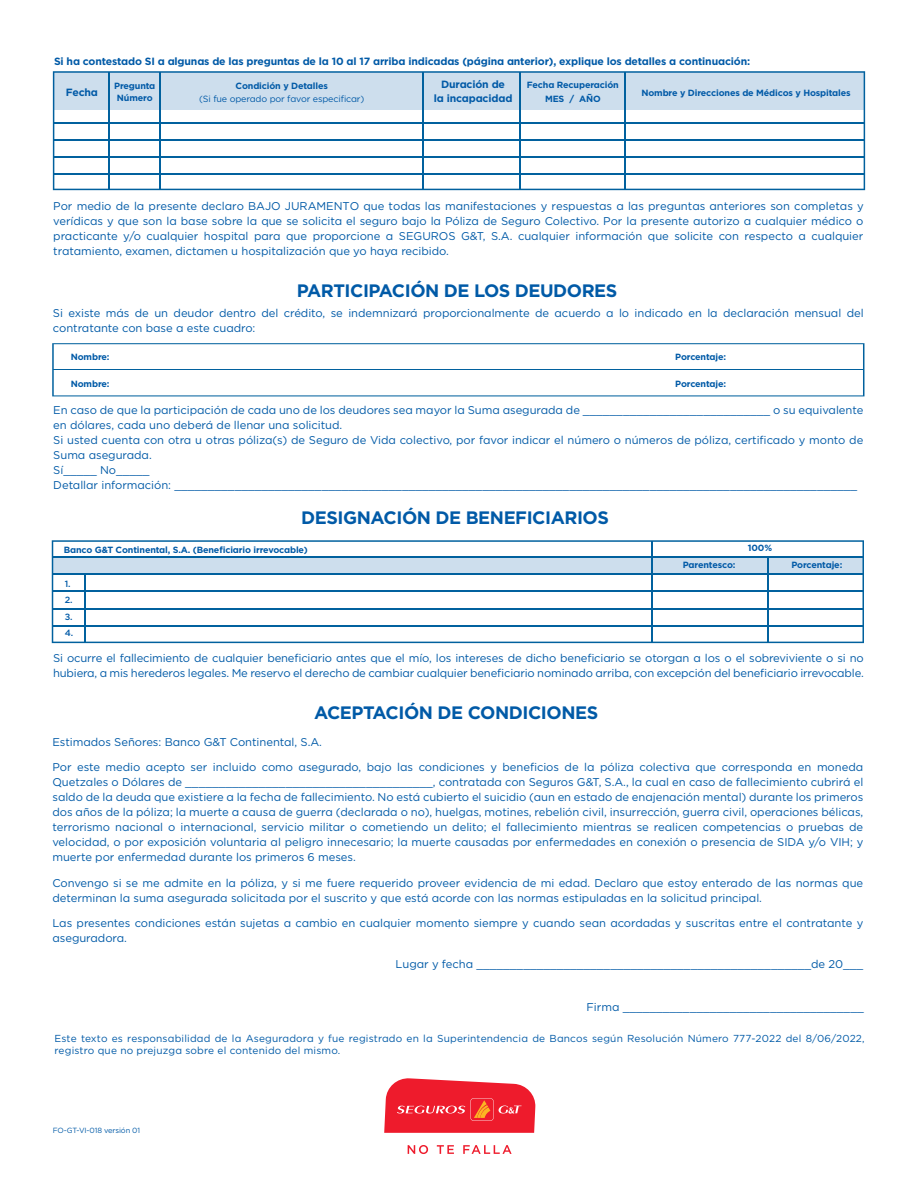
<style>
.page{position:relative;width:918px;height:1188px;background:#fff}
.page>*{position:absolute;margin:0;border:0;box-sizing:border-box;transform-origin:0 0}
.t1{font:700 18px "Gotham";letter-spacing:-.025em;color:#015aa7}
.t2{font:11.25px/15px "Gotham";letter-spacing:-.005em;color:#015aa7}
.t3{font:700 10.5px/13.5px "Gotham";letter-spacing:-.015em;color:#015aa7;text-align:center}
.t4{font:10.2px/12px "Gotham";letter-spacing:.015em;color:#015aa7}
.t5{font:700 9px/12px "Gotham";letter-spacing:-.015em;color:#015aa7;text-align:center}
.t6{font:9px "Gotham";letter-spacing:-.015em;color:#015aa7}
.t7{font:500 9px/16.5px "Gotham";color:#015aa7}
.t8{font:7.5px "Gotham";letter-spacing:-.015em;color:#015aa7}
</style>
<div class="page">
<svg style="left:53px;top:71px;width:812px;height:119px"></svg>
<hr style="left:54px;top:122px;width:811px;height:1px;background:#01619e">
<hr style="left:54px;top:139px;width:811px;height:2px;background:#01619e">
<hr style="left:54px;top:156px;width:811px;height:2px;background:#01619e">
<hr style="left:54px;top:174px;width:811px;height:1px;background:#01619e">
<div style="left:54px;top:72px;width:810px;height:38px;background:#cddeed"></div>
<hr style="left:108px;top:72px;width:2px;height:117px;background:#01619e">
<hr style="left:160px;top:72px;width:1px;height:117px;background:#01619e">
<hr style="left:423px;top:72px;width:1px;height:117px;background:#01619e">
<hr style="left:624px;top:72px;width:2px;height:117px;background:#01619e">
<hr style="left:519px;top:72px;width:2px;height:117px;background:#01619e">
<svg style="left:52px;top:343px;width:812px;height:53px"></svg>
<svg style="left:52px;top:540px;width:812px;height:103px"></svg>
<svg style="left:408px;top:1145px;width:20px;height:9px"></svg>
<svg style="left:437px;top:1145px;width:17px;height:9px"></svg>
<svg style="left:463px;top:1145px;width:49px;height:9px"></svg>
<svg style="left:384px;top:1078px;width:152px;height:55px;background:#f03b47"></svg>
<p class="t3" style="left:54px;top:55px;width:698px">Si ha contestado SI a algunas de las preguntas de la 10 al 17 arriba indicadas (página anterior), explique los detalles a continuación:</p>
<p class="t3" style="left:66px;top:86px;width:34px">Fecha</p>
<p class="t5" style="left:114px;top:80px;width:43px">Pregunta<br>Número</p>
<p class="t5" style="left:236px;top:79px;width:94px">Condición y Detalles</p>
<p class="t3" style="left:434px;top:78px;width:80px">Duración de<br>la incapacidad</p>
<p class="t5" style="left:527px;top:78px;width:93px;line-height:13.5px">Fecha Recuperación<br>MES / AÑO</p>
<p class="t5" style="left:641px;top:87px;width:211px">Nombre y Direcciones de Médicos y Hospitales</p>
<p class="t6" style="left:199px;top:93px;width:167px">(Si fue operado por favor especificar)</p>
<p class="t2" style="left:53px;top:199px;width:812px;text-align:justify">Por medio de la presente declaro BAJO JURAMENTO que todas las manifestaciones y respuestas a las preguntas anteriores son completas y verídicas y que son la base sobre la que se solicita el seguro bajo la Póliza de Seguro Colectivo. Por la presente autorizo a cualquier médico o practicante y/o cualquier hospital para que proporcione a SEGUROS G&amp;T, S.A. cualquier información que solicite con respecto a cualquier tratamiento, examen, dictamen u hospitalización que yo haya recibido.</p>
<h1 class="t1" style="left:297px;top:279px;width:322px">PARTICIPACIÓN DE LOS DEUDORES</h1>
<p class="t2" style="left:53px;top:306px;width:812px">Si existe más de un deudor dentro del crédito, se indemnizará proporcionalmente de acuerdo a lo indicado en la declaración mensual del contratante con base a este cuadro:</p>
<p class="t5" style="left:71px;top:351px;width:40px">Nombre:</p>
<p class="t5" style="left:71px;top:378px;width:40px">Nombre:</p>
<p class="t5" style="left:675px;top:351px;width:52px">Porcentaje:</p>
<p class="t5" style="left:675px;top:378px;width:52px">Porcentaje:</p>
<p class="t2" style="left:53px;top:402px;width:812px">En caso de que la participación de cada uno de los deudores sea mayor la Suma asegurada de ____________________________ o su equivalente en dólares, cada uno deberá de llenar una solicitud.<br>Si usted cuenta con otra u otras póliza(s) de Seguro de Vida colectivo, por favor indicar el número o números de póliza, certificado y monto de Suma asegurada.<br>Sí_____ No_____<br>Detallar información: ______________________________________________________________________________________________________</p>
<h1 class="t1" style="left:301px;top:506px;width:309px">DESIGNACIÓN DE BENEFICIARIOS</h1>
<p class="t5" style="left:748px;top:542px;width:26px">100%</p>
<p class="t5" style="left:64px;top:544px;width:246px">Banco G&amp;T Continental, S.A. (Beneficiario irrevocable)</p>
<p class="t7" style="left:65px;top:575px;width:10px">1.<br>2.<br>3.<br>4.</p>
<p class="t2" style="left:53px;top:650px;width:812px">Si ocurre el fallecimiento de cualquier beneficiario antes que el mío, los intereses de dicho beneficiario se otorgan a los o el sobreviviente o si no hubiera, a mis herederos legales. Me reservo el derecho de cambiar cualquier beneficiario nominado arriba, con excepción del beneficiario irrevocable.</p>
<p class="t5" style="left:683px;top:559px;width:54px">Parentesco:</p>
<p class="t5" style="left:791px;top:559px;width:52px">Porcentaje:</p>
<h1 class="t1" style="left:314px;top:700px;width:286px">ACEPTACIÓN DE CONDICIONES</h1>
<p class="t2" style="left:52px;top:734px;width:271px">Estimados Señores: Banco G&amp;T Continental, S.A.</p>
<p class="t2" style="left:52px;top:759px;width:812px;text-align:justify">Por este medio acepto ser incluido como asegurado, bajo las condiciones y beneficios de la póliza colectiva que corresponda en moneda Quetzales o Dólares de _____________________________________, contratada con Seguros G&amp;T, S.A., la cual en caso de fallecimiento cubrirá el saldo de la deuda que existiere a la fecha de fallecimiento. No está cubierto el suicidio (aun en estado de enajenación mental) durante los primeros dos años de la póliza; la muerte a causa de guerra (declarada o no), huelgas, motines, rebelión civil, insurrección, guerra civil, operaciones bélicas, terrorismo nacional o internacional, servicio militar o cometiendo un delito; el fallecimiento mientras se realicen competencias o pruebas de velocidad, o por exposición voluntaria al peligro innecesario; la muerte causadas por enfermedades en conexión o presencia de SIDA y/o VIH; y muerte por enfermedad durante los primeros 6 meses.</p>
<p class="t2" style="left:52px;top:875px;width:812px">Convengo si se me admite en la póliza, y si me fuere requerido proveer evidencia de mi edad. Declaro que estoy enterado de las normas que determinan la suma asegurada solicitada por el suscrito y que está acorde con las normas estipuladas en la solicitud principal.</p>
<p class="t2" style="left:52px;top:915px;width:812px">Las presentes condiciones están sujetas a cambio en cualquier momento siempre y cuando sean acordadas y suscritas entre el contratante y aseguradora.</p>
<p class="t2" style="left:396px;top:956px;width:469px">Lugar y fecha __________________________________________________de 20___</p>
<p class="t2" style="left:587px;top:999px;width:279px">Firma ____________________________________</p>
<p class="t4" style="left:55px;top:1032px;width:812px">Este texto es responsabilidad de la Aseguradora y fue registrado en la Superintendencia de Bancos según Resolución Número 777-2022 del 8/06/2022, registro que no prejuzga sobre el contenido del mismo.</p>
<p class="t8" style="left:53px;top:1125px;width:89px">FO-GT-VI-018 versión 01</p>
</div>
